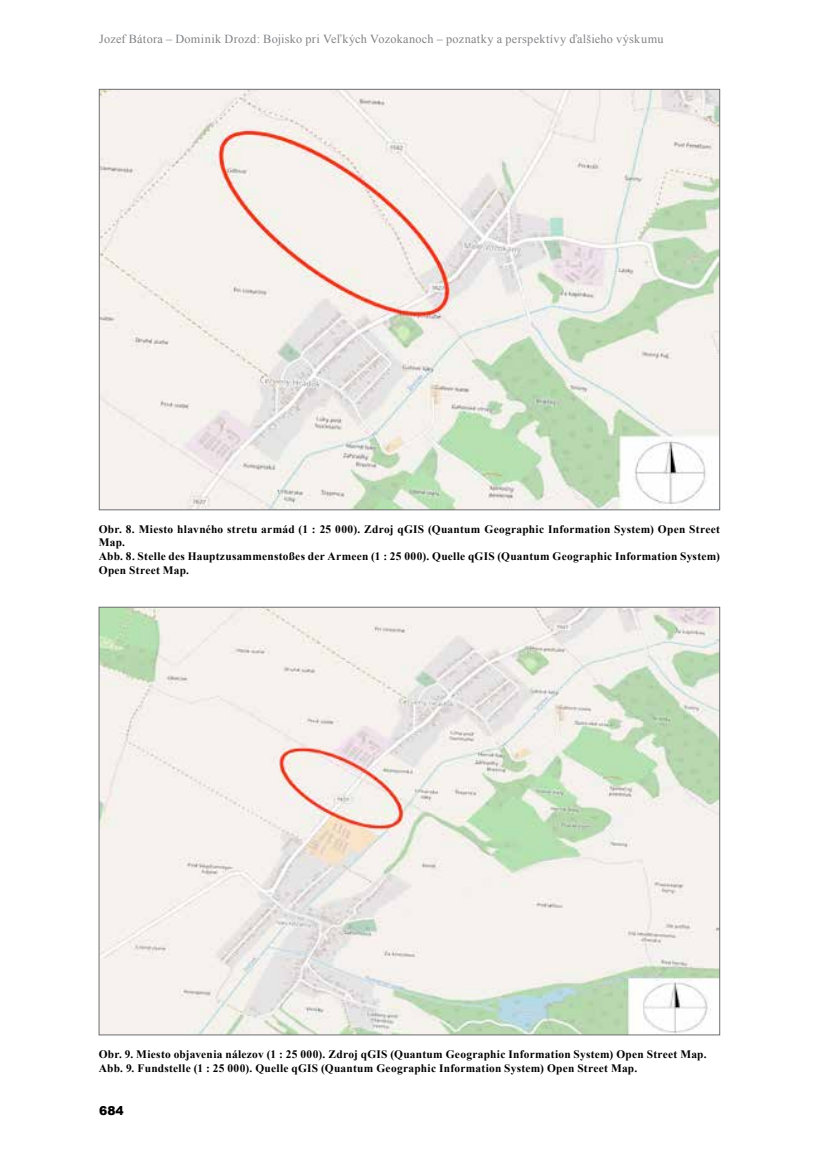
<style>
.page{position:relative;width:819px;height:1171px;background:#fff}
.page>*{position:absolute;margin:0;border:0;box-sizing:border-box;transform-origin:0 0}
.t1{font:12.25px "Times New Roman";letter-spacing:.02em;color:#808285}
.t2{font:900 12.25px "Arial";color:#000}
.t3{font:700 11.38px/13.7px "Times New Roman";letter-spacing:.025em;color:#000}
</style>
<div class="page">
<img style="left:101px;top:91px;width:617px;height:417px">
<img style="left:101px;top:609px;width:617px;height:424px">
<p class="t1" style="left:99px;top:31px;width:565px">Jozef Bátora – Dominik Drozd: Bojisko pri Veľkých Vozokanoch – poznatky a perspektívy ďalšieho výskumu</p>
<p class="t3" style="left:99px;top:522px;width:622px">Obr. 8. Miesto hlavného stretu armád (1 : 25 000). Zdroj qGIS (Quantum Geographic Information System) Open Street Map.<br>Abb. 8. Stelle des Hauptzusammenstoßes der Armeen (1 : 25 000). Quelle qGIS (Quantum Geographic Information System)<br>Open Street Map.</p>
<p class="t3" style="left:99px;top:1047px;width:609px">Obr. 9. Miesto objavenia nálezov (1 : 25 000). Zdroj qGIS (Quantum Geographic Information System) Open Street Map.<br>Abb. 9. Fundstelle (1 : 25 000). Quelle qGIS (Quantum Geographic Information System) Open Street Map.</p>
<p class="t2" style="left:99px;top:1102px;width:26px">684</p>
</div>
